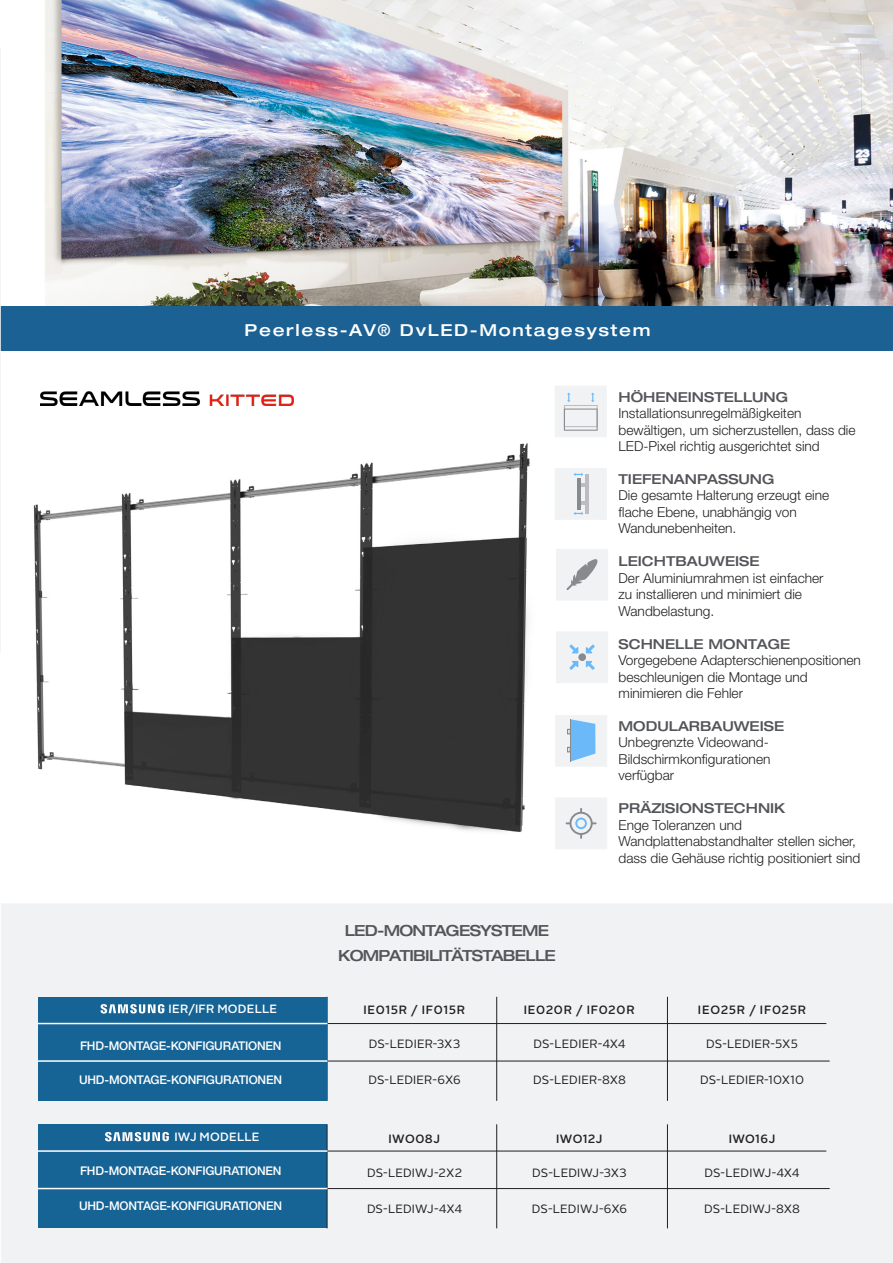
<style>
.page{position:relative;width:893px;height:1263px;background:#fff}
.page>*{position:absolute;margin:0;border:0;box-sizing:border-box;transform-origin:0 0}
.t1{font:500 expanded 16.5px "Helvetica Neue LT Std";letter-spacing:.1em;color:#fff}
.t2{font:500 expanded 15.3px "Helvetica Neue LT Std";letter-spacing:-.05em;color:#54555a}
.t3{font:300 13.65px "Helvetica Neue LT Std";color:#231f20}
.t4{font:500 expanded 13.65px "Helvetica Neue LT Std";color:#54555a}
.Dimensions{font:12px "Alright Sans";letter-spacing:.01em;color:#231f20}
.Dimensions-2{font:500 12px "Helvetica Neue LT Std";letter-spacing:-.02em;color:#fff}
.Dimensions-3{font:500 12px "Alright Sans";letter-spacing:.045em;color:#231f20}
.Dimensions-4{font:500 12px "Alright Sans";letter-spacing:.015em;color:#fff}
</style>
<div class="page">
<img style="left:33px;top:443px;width:497px;height:389px">
<img style="left:45px;top:0;width:848px;height:306px">
<div style="left:555px;top:468px;width:52px;height:52px;background:#f1f2f3"></div>
<div style="left:555px;top:385px;width:52px;height:52px;background:#f1f2f3"></div>
<div style="left:556px;top:631px;width:52px;height:52px;background:#f1f2f3"></div>
<div style="left:556px;top:549px;width:52px;height:51px;background:#f1f2f3"></div>
<div style="left:555px;top:797px;width:52px;height:52px;background:#f1f2f3"></div>
<div style="left:1px;top:904px;width:892px;height:359px;background:#f1f2f3"></div>
<svg style="left:567px;top:559px;width:31px;height:31px"></svg>
<svg style="left:566px;top:808px;width:31px;height:31px"></svg>
<svg style="left:569px;top:644px;width:26px;height:26px"></svg>
<div style="left:1px;top:306px;width:892px;height:44px;background:#1b6194"></div>
<div style="left:555px;top:715px;width:52px;height:52px;background:#f1f2f3"></div>
<svg style="left:567px;top:719px;width:28px;height:42px"></svg>
<hr style="left:570px;top:719px;width:1px;height:42px;background:#898a8e">
<svg style="left:564px;top:393px;width:34px;height:38px"></svg>
<hr style="left:585px;top:474px;width:3px;height:39px;background:#bebcbe">
<svg style="left:581px;top:484px;width:4px;height:3px"></svg>
<svg style="left:581px;top:502px;width:4px;height:3px"></svg>
<hr style="left:578px;top:478px;width:3px;height:31px;background:#898a8e">
<svg style="left:574px;top:512px;width:9px;height:3px"></svg>
<svg style="left:574px;top:473px;width:9px;height:3px"></svg>
<svg style="left:0;top:48px;width:1px;height:604px"></svg>
<img style="left:41px;top:391px;width:252px;height:15px">
<div style="left:38px;top:1124px;width:289px;height:104px;background:#166395"></div>
<hr style="left:327px;top:1061px;width:503px;height:1px;background:#231f20">
<hr style="left:327px;top:997px;width:1px;height:104px;background:#231f20">
<hr style="left:496px;top:997px;width:1px;height:104px;background:#231f20">
<hr style="left:667px;top:997px;width:1px;height:104px;background:#231f20">
<div style="left:38px;top:997px;width:289px;height:103px;background:#166395"></div>
<hr style="left:327px;top:1023px;width:499px;height:1px;background:#231f20">
<hr style="left:327px;top:1188px;width:503px;height:1px;background:#231f20">
<hr style="left:327px;top:1124px;width:1px;height:104px;background:#231f20">
<hr style="left:496px;top:1124px;width:1px;height:104px;background:#231f20">
<hr style="left:667px;top:1124px;width:1px;height:104px;background:#231f20">
<hr style="left:327px;top:1151px;width:499px;height:1px;background:#231f20">
<svg style="left:101px;top:1004px;width:63px;height:9px"></svg>
<svg style="left:105px;top:1132px;width:64px;height:9px"></svg>
<hr style="left:38px;top:1023px;width:289px;height:1px;background:#fff">
<hr style="left:38px;top:1060px;width:289px;height:2px;background:#fff">
<hr style="left:38px;top:1150px;width:289px;height:2px;background:#fff">
<hr style="left:38px;top:1188px;width:289px;height:1px;background:#fff">
<p class="t1" style="left:245px;top:320px;width:407px">Peerless-AV® DvLED-Montagesystem</p>
<p class="Dimensions-4" style="left:169px;top:1001px;width:110px">IER/IFR MODELLE</p>
<p class="Dimensions-2" style="left:80px;top:1039px;width:203px">FHD-MONTAGE-KONFIGURATIONEN</p>
<p class="Dimensions-2" style="left:79px;top:1073px;width:205px">UHD-MONTAGE-KONFIGURATIONEN</p>
<p class="Dimensions-4" style="left:174px;top:1128px;width:86px">IWJ MODELLE</p>
<p class="Dimensions-2" style="left:80px;top:1163px;width:203px">FHD-MONTAGE-KONFIGURATIONEN</p>
<p class="Dimensions-2" style="left:79px;top:1199px;width:205px">UHD-MONTAGE-KONFIGURATIONEN</p>
<p class="t2" style="left:345px;top:921px;width:206px">LED-MONTAGESYSTEME</p>
<p class="t2" style="left:338px;top:946px;width:219px">KOMPATIBILITÄTSTABELLE</p>
<p class="t4" style="left:619px;top:388px;width:171px">HÖHENEINSTELLUNG</p>
<p class="t3" style="left:619px;top:405px;width:184px">Installationsunregelmäßigkeiten</p>
<p class="t3" style="left:619px;top:421px;width:239px">bewältigen, um sicherzustellen, dass die</p>
<p class="t3" style="left:619px;top:438px;width:203px">LED-Pixel richtig ausgerichtet sind</p>
<p class="t4" style="left:619px;top:471px;width:157px">TIEFENANPASSUNG</p>
<p class="t3" style="left:619px;top:487px;width:212px">Die gesamte Halterung erzeugt eine</p>
<p class="t3" style="left:619px;top:504px;width:180px">flache Ebene, unabhängig von</p>
<p class="t3" style="left:619px;top:520px;width:119px">Wandunebenheiten.</p>
<p class="t4" style="left:619px;top:553px;width:142px">LEICHTBAUWEISE</p>
<p class="t3" style="left:619px;top:570px;width:206px">Der Aluminiumrahmen ist einfacher</p>
<p class="t3" style="left:619px;top:586px;width:185px">zu installieren und minimiert die</p>
<p class="t3" style="left:619px;top:602px;width:97px">Wandbelastung.</p>
<p class="t4" style="left:619px;top:635px;width:173px">SCHNELLE MONTAGE</p>
<p class="t3" style="left:619px;top:652px;width:244px">Vorgegebene Adapterschienenpositionen</p>
<p class="t3" style="left:619px;top:668px;width:191px">beschleunigen die Montage und</p>
<p class="t3" style="left:619px;top:685px;width:126px">minimieren die Fehler</p>
<p class="t4" style="left:619px;top:717px;width:167px">MODULARBAUWEISE</p>
<p class="t3" style="left:619px;top:734px;width:152px">Unbegrenzte Videowand-</p>
<p class="t3" style="left:619px;top:751px;width:153px">Bildschirmkonfigurationen</p>
<p class="t3" style="left:619px;top:767px;width:57px">verfügbar</p>
<p class="t4" style="left:619px;top:800px;width:168px">PRÄZISIONSTECHNIK</p>
<p class="t3" style="left:619px;top:816px;width:125px">Enge Toleranzen und</p>
<p class="t3" style="left:619px;top:833px;width:239px">Wandplattenabstandhalter stellen sicher,</p>
<p class="t3" style="left:619px;top:849px;width:243px">dass die Gehäuse richtig positioniert sind</p>
<p class="Dimensions-3" style="left:363px;top:1001px;width:103px">IE015R / IF015R</p>
<p class="Dimensions-3" style="left:524px;top:1001px;width:112px">IE020R / IF020R</p>
<p class="Dimensions-3" style="left:698px;top:1001px;width:110px">IEO25R / IF025R</p>
<p class="Dimensions" style="left:369px;top:1036px;width:93px">DS-LEDIER-3X3</p>
<p class="Dimensions" style="left:533px;top:1036px;width:94px">DS-LEDIER-4X4</p>
<p class="Dimensions" style="left:706px;top:1036px;width:93px">DS-LEDIER-5X5</p>
<p class="Dimensions" style="left:368px;top:1072px;width:94px">DS-LEDIER-6X6</p>
<p class="Dimensions" style="left:533px;top:1072px;width:94px">DS-LEDIER-8X8</p>
<p class="Dimensions" style="left:700px;top:1072px;width:106px">DS-LEDIER-10X10</p>
<p class="Dimensions-3" style="left:389px;top:1130px;width:53px">IWO08J</p>
<p class="Dimensions-3" style="left:556px;top:1130px;width:48px">IWO12J</p>
<p class="Dimensions-3" style="left:729px;top:1130px;width:48px">IWO16J</p>
<p class="Dimensions" style="left:367px;top:1165px;width:97px">DS-LEDIWJ-2X2</p>
<p class="Dimensions" style="left:532px;top:1165px;width:96px">DS-LEDIWJ-3X3</p>
<p class="Dimensions" style="left:704px;top:1165px;width:97px">DS-LEDIWJ-4X4</p>
<p class="Dimensions" style="left:367px;top:1201px;width:97px">DS-LEDIWJ-4X4</p>
<p class="Dimensions" style="left:532px;top:1201px;width:97px">DS-LEDIWJ-6X6</p>
<p class="Dimensions" style="left:704px;top:1201px;width:97px">DS-LEDIWJ-8X8</p>
</div>
